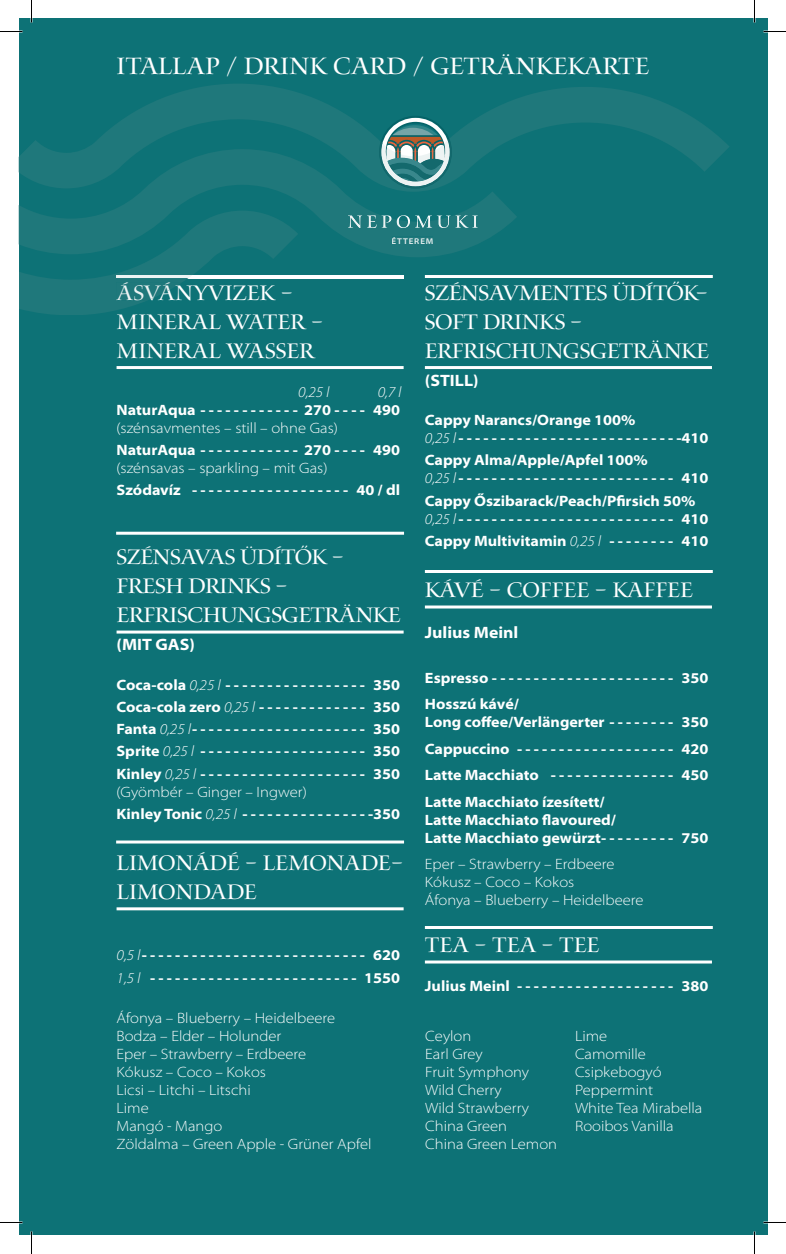
<style>
.page{position:relative;width:786px;height:1254px;background:#fff}
.page>*{position:absolute;margin:0;border:0;box-sizing:border-box;transform-origin:0 0}
.t1{font:27px "Waters Titling Pro";color:#fff}
.t2{font:24px/28.8px "Waters Titling Pro";letter-spacing:-.015em;color:#fff}
.t3{font:24px "Waters Titling Pro";letter-spacing:.005em;color:#edf3f3}
.t4{font:700 semi-expanded 16.5px "Myriad Pro";color:#fff}
.t5{font:700 semi-expanded 15px/22.2px "Myriad Pro";color:#fff}
.t6{font:300 semi-expanded 15px/18px "Myriad Pro";color:#fff}
.t7{font:italic 300 semi-expanded 15px "Myriad Pro";color:#fff}
.t8{font:600 semi-expanded 8.4px "Myriad Pro";letter-spacing:.11em;color:#fff}
.s1{font-weight:300;font-style:italic}
.s2{font-weight:300}
</style>
<div class="page">
<div style="left:19px;top:19px;width:748px;height:1216px;background:#0d7276"></div>
<hr style="left:117px;top:366px;width:287px;height:3px;background:#fff">
<hr style="left:117px;top:630px;width:287px;height:3px;background:#fff">
<hr style="left:117px;top:907px;width:287px;height:3px;background:#fff">
<hr style="left:425px;top:366px;width:287px;height:3px;background:#fff">
<hr style="left:425px;top:605px;width:287px;height:3px;background:#fff">
<hr style="left:425px;top:960px;width:287px;height:3px;background:#fff">
<hr style="left:425px;top:275px;width:288px;height:3px;background:#fff">
<hr style="left:425px;top:570px;width:288px;height:3px;background:#fff">
<hr style="left:425px;top:926px;width:288px;height:3px;background:#fff">
<hr style="left:116px;top:275px;width:288px;height:3px;background:#fff">
<hr style="left:116px;top:532px;width:288px;height:3px;background:#fff">
<hr style="left:116px;top:840px;width:288px;height:3px;background:#fff">
<svg style="left:19px;top:257px;width:279px;height:58px"></svg>
<svg style="left:19px;top:192px;width:498px;height:65px;fill:#1e777a"></svg>
<svg style="left:348px;top:215px;width:43px;height:13px"></svg>
<svg style="left:397px;top:215px;width:81px;height:13px"></svg>
<div style="left:392px;top:236px;width:41px;height:7px;background:#1f787b"></div>
<svg style="left:19px;top:84px;width:710px;height:108px"></svg>
<svg style="left:379px;top:116px;width:73px;height:72px"></svg>
<hr style="left:0;top:1221px;width:22px;height:2px;background:#fff">
<hr style="left:763px;top:1221px;width:23px;height:2px;background:#fff">
<hr style="left:753px;top:0;width:2px;height:23px;background:#fff">
<hr style="left:753px;top:1231px;width:2px;height:23px;background:#fff">
<svg style="left:0;top:31px;width:22px;height:1px"></svg>
<svg style="left:763px;top:31px;width:23px;height:1px"></svg>
<svg style="left:0;top:1222px;width:22px;height:1px"></svg>
<svg style="left:763px;top:1222px;width:23px;height:1px"></svg>
<svg style="left:31px;top:0;width:1px;height:23px"></svg>
<svg style="left:31px;top:1231px;width:1px;height:23px"></svg>
<svg style="left:754px;top:0;width:1px;height:23px"></svg>
<svg style="left:754px;top:1231px;width:1px;height:23px"></svg>
<h1 class="t1" style="left:117px;top:51px;width:534px">ITALLAP / DRINK CARD / GETRÄNKEKARTE</h1>
<p class="t8" style="left:391px;top:236px;width:44px">ÉTTEREM</p>
<h2 class="t3" style="left:117px;top:280px;width:178px">ÁSVÁNYVIZEK –</h2>
<h2 class="t2" style="left:117px;top:308px;width:208px">MINERAL WATER –<br>MINERAL WASSER</h2>
<p class="t7" style="left:298px;top:384px;width:33px">0,25 l</p>
<p class="t7" style="left:378px;top:384px;width:25px">0,7 l</p>
<p class="t5" style="left:117px;top:399px;width:285px">NaturAqua - - - - - - - - - - - - 270 - - - - 490</p>
<p class="t6" style="left:117px;top:419px;width:223px">(szénsavmentes – still – ohne Gas)</p>
<p class="t5" style="left:117px;top:439px;width:285px">NaturAqua - - - - - - - - - - - - 270 - - - - 490</p>
<p class="t6" style="left:117px;top:459px;width:212px">(szénsavas – sparkling – mit Gas)</p>
<p class="t5" style="left:117px;top:479px;width:285px">Szódavíz - - - - - - - - - - - - - - - - - - - 40 / dl</p>
<h2 class="t2" style="left:117px;top:544px;width:285px">SZÉNSAVAS ÜDÍTŐK –<br>FRESH DRINKS –<br>ERFRISCHUNGSGETRÄNKE</h2>
<p class="t4" style="left:117px;top:635px;width:80px">(MIT GAS)</p>
<p class="t5" style="left:117px;top:673px;width:285px;text-align:justify">Coca-cola <span class="s1">0,25 l</span> - - - - - - - - - - - - - - - - - 350<br>Coca-cola zero <span class="s1">0,25 l</span> - - - - - - - - - - - - - 350<br>Fanta <span class="s1">0,25 l</span> - - - - - - - - - - - - - - - - - - - - - 350<br>Sprite <span class="s1">0,25 l</span> - - - - - - - - - - - - - - - - - - - - 350<br>Kinley <span class="s1">0,25 l</span> - - - - - - - - - - - - - - - - - - - - 350</p>
<p class="t5" style="left:117px;top:780px;width:285px"><span class="s2">(Gyömbér – Ginger – Ingwer)<br></span>Kinley Tonic <span class="s1">0,25 l</span> - - - - - - - - - - - - - - - -350</p>
<h2 class="t2" style="left:117px;top:849px;width:288px">LIMONÁDÉ – LEMONADE–<br>LIMONDADE</h2>
<p class="t5" style="left:117px;top:944px;width:285px"><span class="s1">0,5 l</span> - - - - - - - - - - - - - - - - - - - - - - - - - - - 620<br><span class="s1">1,5 l</span> - - - - - - - - - - - - - - - - - - - - - - - - - 1550</p>
<p class="t6" style="left:117px;top:1009px;width:256px">Áfonya – Blueberry – Heidelbeere<br>Bodza – Elder – Holunder<br>Eper – Strawberry – Erdbeere<br>Kókusz – Coco – Kokos<br>Licsi – Litchi – Litschi<br>Lime<br>Mangó - Mango<br>Zöldalma – Green Apple - Grüner Apfel</p>
<h2 class="t2" style="left:425px;top:279px;width:285px">SZÉNSAVMENTES ÜDÍTŐK–<br>SOFT DRINKS –<br>ERFRISCHUNGSGETRÄNKE</h2>
<p class="t4" style="left:425px;top:371px;width:55px">(STILL)</p>
<p class="t5" style="left:425px;top:411px;width:285px;line-height:18px">Cappy Narancs/Orange 100%<br><span class="s1">0,25 l</span> - - - - - - - - - - - - - - - - - - - - - - - - - - -410</p>
<p class="t5" style="left:425px;top:451px;width:285px;line-height:18px">Cappy Alma/Apple/Apfel 100%<br><span class="s1">0,25 l</span> - - - - - - - - - - - - - - - - - - - - - - - - - - 410</p>
<p class="t5" style="left:425px;top:492px;width:285px;line-height:18px">Cappy Őszibarack/Peach/Pfirsich 50%<br><span class="s1">0,25 l</span> - - - - - - - - - - - - - - - - - - - - - - - - - - 410</p>
<p class="t5" style="left:425px;top:530px;width:285px">Cappy Multivitamin <span class="s1">0,25 l</span> - - - - - - - - 410</p>
<h2 class="t2" style="left:425px;top:576px;width:269px">KÁVÉ – COFFEE – KAFFEE</h2>
<p class="t4" style="left:425px;top:623px;width:95px">Julius Meinl</p>
<p class="t5" style="left:425px;top:664px;width:285px;line-height:26.5px">Espresso - - - - - - - - - - - - - - - - - - - - - - 350<br>Hosszú kávé/</p>
<p class="t5" style="left:425px;top:709px;width:285px;line-height:26.5px;text-align:justify">Long coffee/Verlängerter - - - - - - - - 350<br>Cappuccino - - - - - - - - - - - - - - - - - - - 420<br>Latte Macchiato - - - - - - - - - - - - - - - 450<br>Latte Macchiato ízesített/</p>
<p class="t5" style="left:425px;top:810px;width:285px;line-height:18px">Latte Macchiato flavoured/<br>Latte Macchiato gewürzt- - - - - - - - - 750</p>
<p class="t6" style="left:425px;top:855px;width:220px">Eper – Strawberry – Erdbeere<br>Kókusz – Coco – Kokos<br>Áfonya – Blueberry – Heidelbeere</p>
<h2 class="t2" style="left:425px;top:931px;width:176px">TEA – TEA – TEE</h2>
<p class="t5" style="left:425px;top:975px;width:285px">Julius Meinl - - - - - - - - - - - - - - - - - - - 380</p>
<p class="t6" style="left:425px;top:1027px;width:133px">Ceylon<br>Earl Grey<br>Fruit Symphony<br>Wild Cherry<br>Wild Strawberry<br>China Green<br>China Green Lemon</p>
<p class="t6" style="left:575px;top:1027px;width:129px">Lime<br>Camomille<br>Csipkebogyó<br>Peppermint<br>White Tea Mirabella<br>Rooibos Vanilla</p>
</div>
